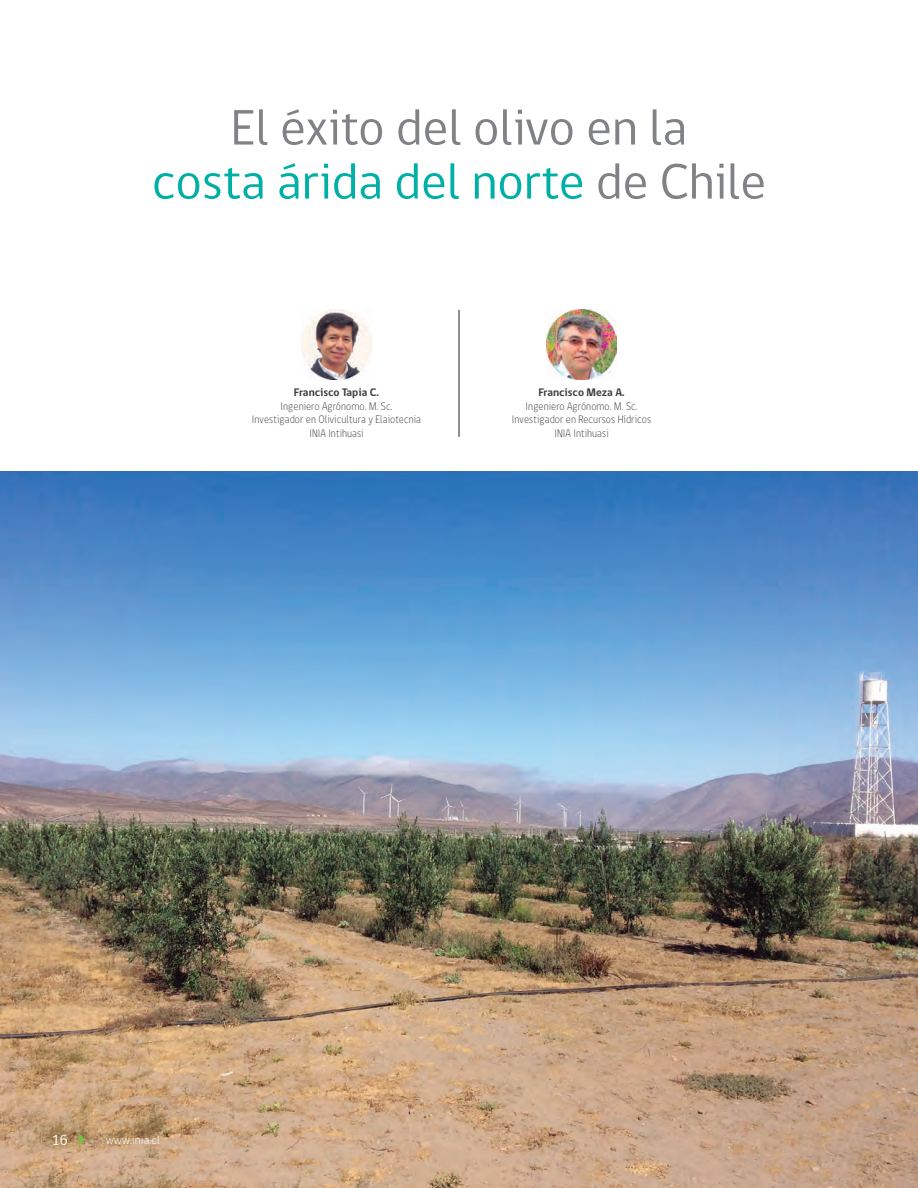
<style>
.page{position:relative;width:918px;height:1188px;background:#fff}
.page>*{position:absolute;margin:0;border:0;box-sizing:border-box;transform-origin:0 0}
.TITULO_articulo{font:51px/54px "gob CL";color:#808285;text-align:center}
.t1{font:15px "gob CL";color:#fff}
.CABEZAL_texto{font:300 12px "gob CL";letter-spacing:.01em;color:#fff}
.TITULO_profesion{font:300 11.25px/13.5px "gob CL";letter-spacing:.01em;color:#3e3e3f;text-align:center;scale:.9 1}
.TITULO_autor{font:700 11.25px "gob CL";color:#3e3e3f}
.s1{color:#00afa5}
</style>
<div class="page">
<hr style="left:459px;top:310px;width:1px;height:127px;background:#231f20">
<img style="left:547px;top:310px;width:69px;height:69px">
<img style="left:0;top:472px;width:918px;height:716px">
<svg style="left:79px;top:1134px;width:6px;height:12px"></svg>
<img style="left:302px;top:310px;width:69px;height:69px">
<p class="TITULO_articulo" style="left:152px;top:102px;width:616px">El éxito del olivo en la<br><span class="s1">costa árida del norte</span> de Chile</p>
<p class="TITULO_autor" style="left:294px;top:385px;width:87px">Francisco Tapia C.</p>
<p class="TITULO_profesion" style="left:252px;top:400px;width:189px">Ingeniero Agrónomo. M. Sc.<br>Investigador en Olivicultura y Elaiotecnia<br>INIA Intihuasi</p>
<p class="TITULO_autor" style="left:538px;top:385px;width:88px">Francisco Meza A.</p>
<p class="TITULO_profesion" style="left:512px;top:400px;width:156px">Ingeniero Agrónomo. M. Sc.<br>Investigador en Recursos Hídricos<br>INIA Intihuasi</p>
<p class="t1" style="left:52px;top:1130px;width:18px">16</p>
<p class="CABEZAL_texto" style="left:106px;top:1132px;width:55px">www.inia.cl</p>
</div>
